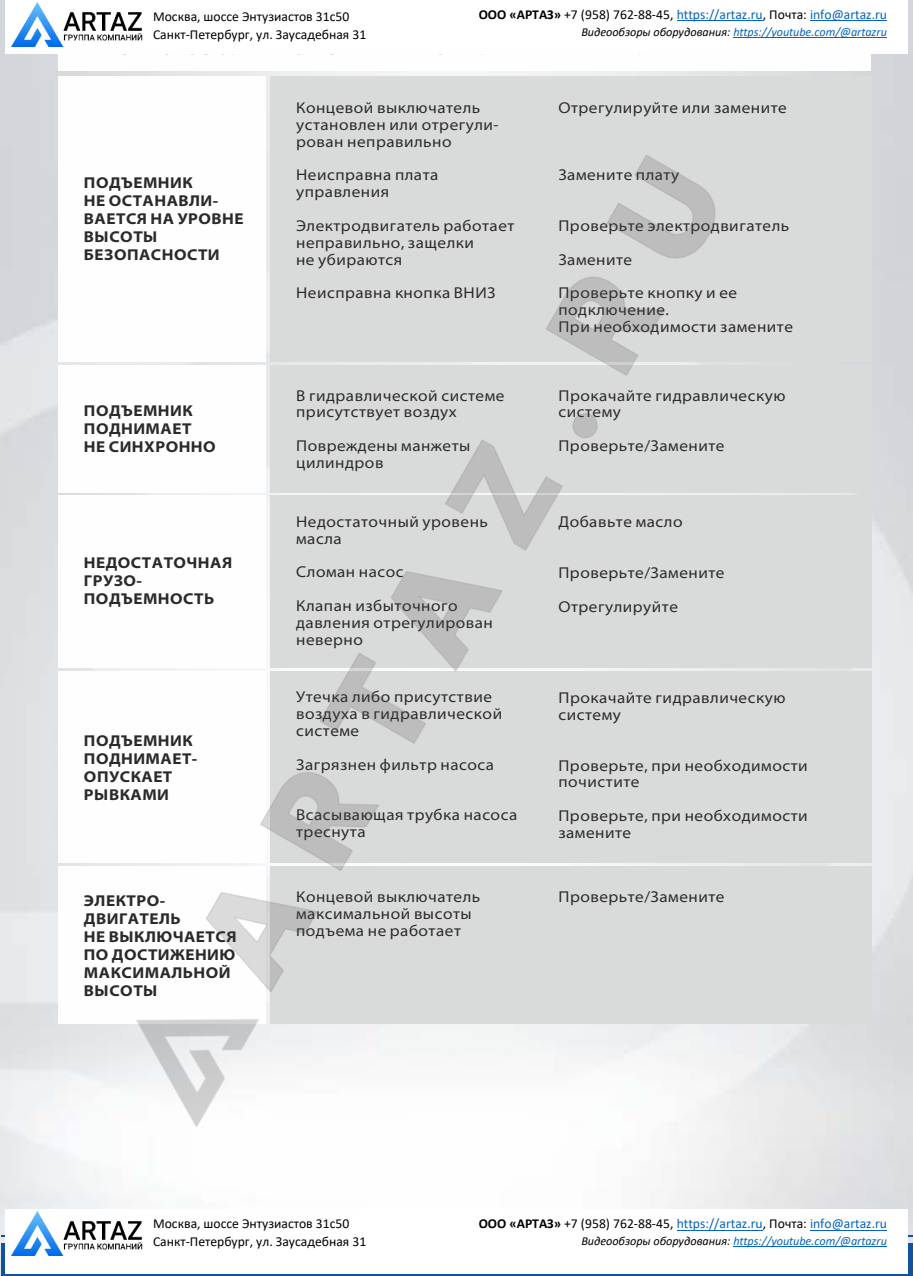
<style>
.page{position:relative;width:913px;height:1276px;background:#fff}
.page>*{position:absolute;margin:0;border:0;box-sizing:border-box;transform-origin:0 0}
.t1{font:semi-expanded 15.75px/16.9px "Myriad Pro";letter-spacing:.03em;color:#2b2a29}
.t2{font:700 semi-expanded 15.75px/18px "Myriad Pro";letter-spacing:.03em;color:#2b2a29}
.t3{font:13.72px "Calibri";color:#0563c1}
.t4{font:13.72px/17.8px "Calibri";color:#000}
.t5{font:italic 12.15px "Calibri";letter-spacing:-.005em;color:#0563c1}
.s1{font-weight:700;color:#000}
.s2{color:#000}
</style>
<div class="page">
<img style="left:0;top:0;width:912px;height:1276px">
<div style="left:1px;top:1243px;width:911px;height:33px;background:#0f539f"></div>
<hr style="left:1px;top:1235px;width:911px;height:1px;background:#0f539f">
<div style="left:58px;top:26px;width:812px;height:45px;background:#fefefe"></div>
<div style="left:58px;top:76px;width:208px;height:285px;background:#fefefe"></div>
<div style="left:269px;top:76px;width:601px;height:285px;background:#d9dada"></div>
<div style="left:58px;top:365px;width:208px;height:127px;background:#fefefe"></div>
<div style="left:269px;top:365px;width:601px;height:127px;background:#d9dada"></div>
<div style="left:58px;top:496px;width:208px;height:172px;background:#fefefe"></div>
<div style="left:269px;top:496px;width:601px;height:172px;background:#d9dada"></div>
<div style="left:58px;top:671px;width:208px;height:192px;background:#fefefe"></div>
<div style="left:269px;top:671px;width:601px;height:192px;background:#d9dada"></div>
<div style="left:58px;top:866px;width:208px;height:158px;background:#fefefe"></div>
<div style="left:269px;top:866px;width:601px;height:158px;background:#d9dada"></div>
<div style="left:5px;top:1209px;width:140px;height:65px;background:#fff"></div>
<div style="left:145px;top:1209px;width:248px;height:65px;background:#fff"></div>
<div style="left:393px;top:1209px;width:514px;height:65px;background:#fff"></div>
<hr style="left:676px;top:1230px;width:86px;height:1px;background:#0563c1">
<hr style="left:809px;top:1230px;width:77px;height:1px;background:#0563c1">
<hr style="left:733px;top:1246px;width:153px;height:1px;background:#0563c1">
<img style="left:11px;top:1211px;width:131px;height:44px">
<img style="left:87px;top:134px;width:670px;height:1006px">
<div style="left:5px;top:0;width:140px;height:54px;background:#fff"></div>
<div style="left:145px;top:0;width:248px;height:54px;background:#fff"></div>
<div style="left:393px;top:0;width:514px;height:54px;background:#fff"></div>
<hr style="left:676px;top:21px;width:86px;height:1px;background:#0563c1">
<hr style="left:809px;top:21px;width:77px;height:1px;background:#0563c1">
<hr style="left:733px;top:37px;width:153px;height:1px;background:#0563c1">
<img style="left:11px;top:2px;width:131px;height:44px">
<p class="t4" style="left:153px;top:9px;width:215px">Москва, шоссе Энтузиастов 31с50<br>Санкт-Петербург, ул. Заусадебная 31</p>
<p class="t3" style="left:478px;top:9px;width:409px"><span class="s1">ООО «АРТАЗ»</span> <span class="s2">+7 (958) 762-88-45,</span> https://artaz.ru<span class="s2">, Почта:</span> info@artaz.ru</p>
<p class="t5" style="left:581px;top:27px;width:307px"><span class="s2">Видеообзоры оборудования:</span> https://youtube.com/@artazru</p>
<p class="t2" style="left:84px;top:175px;width:161px">ПОДЪЕМНИК<br>НЕ ОСТАНАВЛИ-<br>ВАЕТСЯ НА УРОВНЕ<br>ВЫСОТЫ<br>БЕЗОПАСНОСТИ</p>
<p class="t2" style="left:84px;top:403px;width:133px">ПОДЪЕМНИК<br>ПОДНИМАЕТ<br>НЕ СИНХРОННО</p>
<p class="t2" style="left:84px;top:555px;width:150px">НЕДОСТАТОЧНАЯ<br>ГРУЗО-<br>ПОДЪЕМНОСТЬ</p>
<p class="t2" style="left:84px;top:732px;width:115px">ПОДЪЕМНИК<br>ПОДНИМАЕТ-<br>ОПУСКАЕТ<br>РЫВКАМИ</p>
<p class="t1" style="left:296px;top:100px;width:204px">Концевой выключатель установлен или отрегули&shy;рован неправильно</p>
<p class="t1" style="left:296px;top:168px;width:144px">Неисправна плата управления</p>
<p class="t1" style="left:296px;top:219px;width:220px">Электродвигатель работает неправильно, защелки<br>не убираются</p>
<p class="t1" style="left:296px;top:286px;width:201px">Неисправна кнопка ВНИЗ</p>
<p class="t1" style="left:296px;top:388px;width:210px">В гидравлической системе присутствует воздух</p>
<p class="t1" style="left:296px;top:439px;width:176px">Повреждены манжеты цилиндров</p>
<p class="t1" style="left:296px;top:514px;width:193px">Недостаточный уровень масла</p>
<p class="t1" style="left:296px;top:556px;width:163px;line-height:33.8px">Сломан насос<br>Клапан избыточного</p>
<p class="t1" style="left:296px;top:615px;width:198px">давления отрегулирован неверно</p>
<p class="t1" style="left:296px;top:690px;width:207px">Утечка либо присутствие воздуха в гидравлической системе</p>
<p class="t1" style="left:296px;top:757px;width:199px">Загрязнен фильтр насоса</p>
<p class="t1" style="left:296px;top:808px;width:222px">Всасывающая трубка насоса треснута</p>
<p class="t1" style="left:558px;top:100px;width:230px">Отрегулируйте или замените</p>
<p class="t1" style="left:558px;top:168px;width:122px">Замените плату</p>
<p class="t1" style="left:558px;top:210px;width:232px;line-height:33.8px">Проверьте электродвигатель<br>Замените<br>Проверьте кнопку и ее</p>
<p class="t1" style="left:558px;top:303px;width:236px">подключение.<br>При необходимости замените</p>
<p class="t1" style="left:558px;top:388px;width:228px">Прокачайте гидравлическую систему</p>
<p class="t1" style="left:558px;top:439px;width:167px">Проверьте/Замените</p>
<p class="t1" style="left:558px;top:515px;width:125px">Добавьте масло</p>
<p class="t1" style="left:558px;top:557px;width:167px;line-height:33.8px">Проверьте/Замените<br>Отрегулируйте</p>
<p class="t1" style="left:558px;top:690px;width:228px">Прокачайте гидравлическую систему</p>
<p class="t1" style="left:558px;top:758px;width:251px">Проверьте, при необходимости почистите</p>
<p class="t1" style="left:558px;top:809px;width:251px">Проверьте, при необходимости замените</p>
<p class="t2" style="left:84px;top:892px;width:154px">ЭЛЕКТРО-<br>ДВИГАТЕЛЬ<br>НЕ ВЫКЛЮЧАЕТСЯ<br>ПО ДОСТИЖЕНИЮ<br>МАКСИМАЛЬНОЙ<br>ВЫСОТЫ</p>
<p class="t1" style="left:558px;top:890px;width:167px">Проверьте/Замените</p>
<p class="t1" style="left:296px;top:890px;width:185px">Концевой выключатель максимальной высоты подъема не работает</p>
<p class="t4" style="left:153px;top:1216px;width:215px">Москва, шоссе Энтузиастов 31с50<br>Санкт-Петербург, ул. Заусадебная 31</p>
<p class="t3" style="left:478px;top:1218px;width:409px"><span class="s1">ООО «АРТАЗ»</span> <span class="s2">+7 (958) 762-88-45,</span> https://artaz.ru<span class="s2">, Почта:</span> info@artaz.ru</p>
<p class="t5" style="left:581px;top:1235px;width:307px"><span class="s2">Видеообзоры оборудования:</span> https://youtube.com/@artazru</p>
</div>
